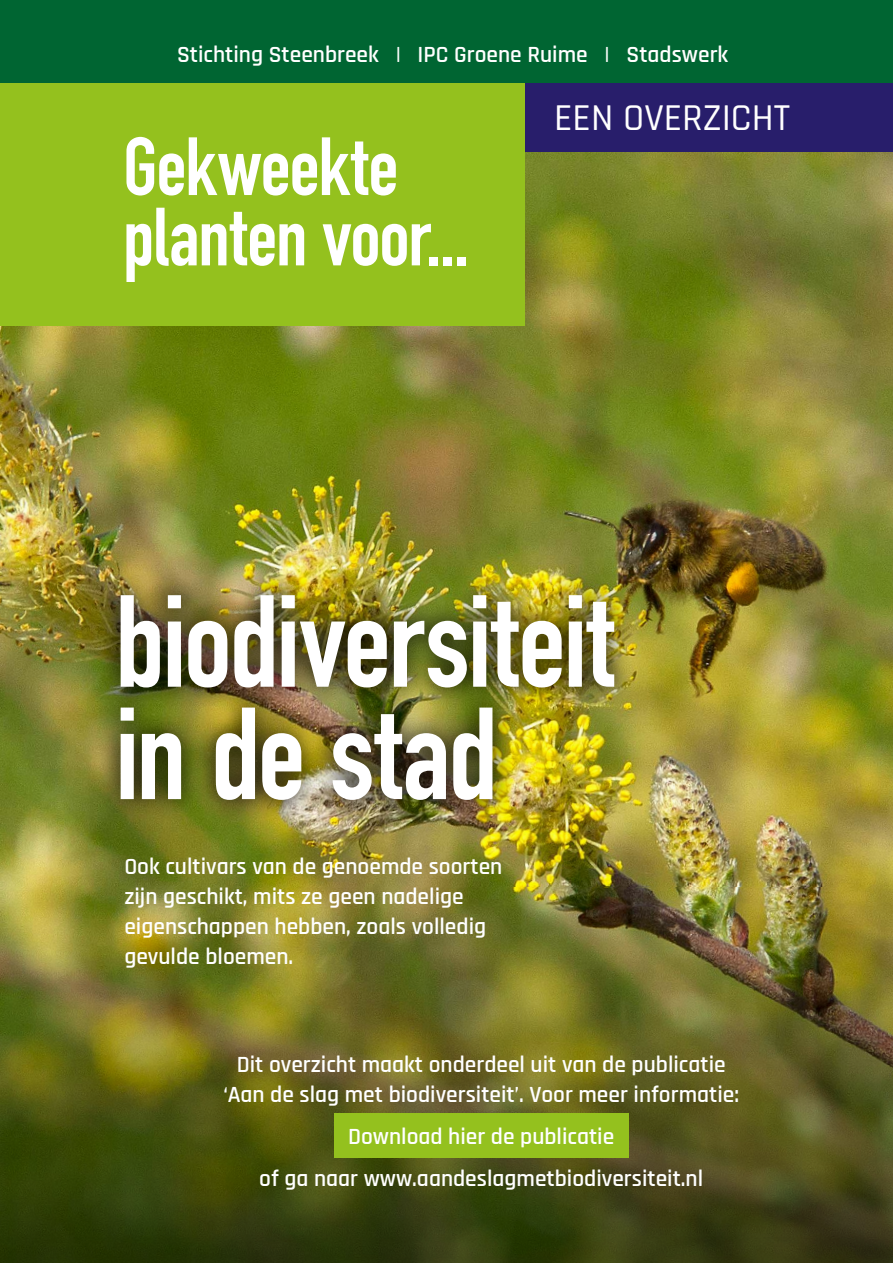
<style>
.page{position:relative;width:893px;height:1263px;background:#fff}
.page>*{position:absolute;margin:0;border:0;box-sizing:border-box;transform-origin:0 0}
.t1{font:700 128.55px/112.4px "DIN Condensed";letter-spacing:-.015em;color:#fff}
.t2{font:700 81px/70.3px "DIN Condensed";letter-spacing:-.01em;color:#fff}
.t3{font:500 38.4px "Rajdhani";color:#fff}
.t4{font:600 23.4px/29.8px "Rajdhani";color:#fff;text-align:center}
</style>
<div class="page">
<img style="left:0;top:152px;width:893px;height:736px">
<img style="left:0;top:888px;width:893px;height:375px">
<div style="left:98px;top:573px;width:538px;height:249px;background:#000;opacity:.8"></div>
<div style="left:524px;top:83px;width:369px;height:69px;background:#281e6b"></div>
<div style="left:0;top:83px;width:524px;height:242px;background:#94c11e"></div>
<div style="left:334px;top:1113px;width:294px;height:45px;background:#94c11e"></div>
<div style="left:0;top:0;width:893px;height:83px;background:#006532"></div>
<p class="t4" style="left:177px;top:41px;width:553px">Stichting Steenbreek | IPC Groene Ruime | Stadswerk</p>
<h2 class="t2" style="left:123px;top:139px;width:348px">Gekweekte planten voor...</h2>
<h3 class="t3" style="left:554px;top:95px;width:237px">EEN OVERZICHT</h3>
<h1 class="t1" style="left:115px;top:597px;width:500px">biodiversiteit in de stad</h1>
<p class="t4" style="left:124px;top:853px;width:380px;text-align:left">Ook cultivars van de genoemde soorten zijn geschikt, mits ze geen nadelige eigenschappen hebben, zoals volledig gevulde bloemen.</p>
<p class="t4" style="left:223px;top:1051px;width:517px">Dit overzicht maakt onderdeel uit van de publicatie ‘Aan de slag met biodiversiteit’. Voor meer informatie:</p>
<p class="t4" style="left:259px;top:1116px;width:446px;line-height:41.8px">Download hier de publicatie<br>of ga naar www.aandeslagmetbiodiversiteit.nl</p>
</div>
